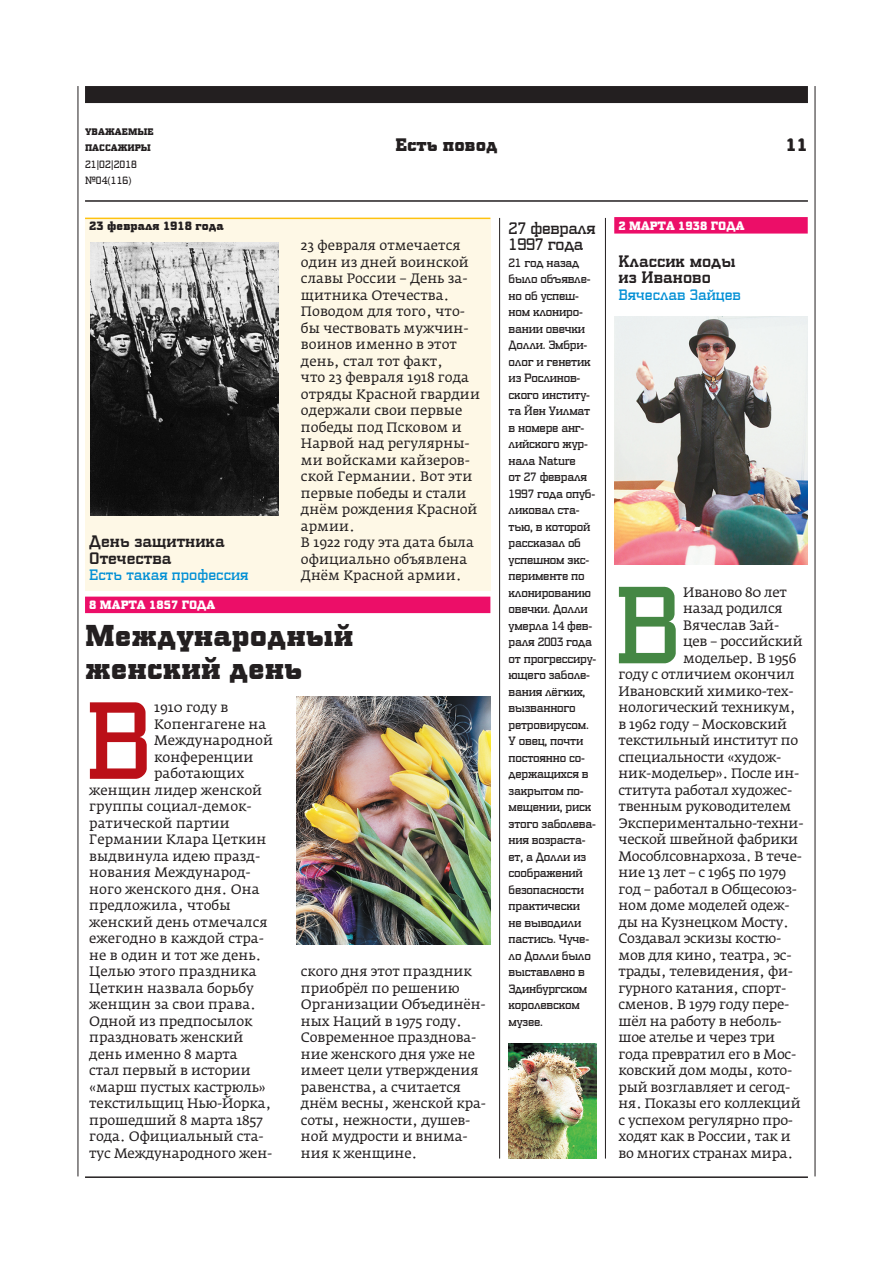
<style>
.page{position:relative;width:893px;height:1263px;background:#fff}
.page>*{position:absolute;margin:0;border:0;box-sizing:border-box;transform-origin:0 0}
.t1{font:108px "PF Synch Pro";color:#bb1018}
.t2{font:108px "PF Synch Pro";color:#458744}
.t3{font:900 30px/33px "PF Synch Pro";color:#231f20}
.t4{font:900 18px "PF Synch Pro";color:#231f20}
.t5{font:500 16.5px/16.5px "PF Synch Pro";color:#231f20}
.t6{font:16.5px/16.5px "PF Synch Pro";letter-spacing:-.02em;color:#231f20}
.t7{font:15px "PF Synch Pro";color:#008fd5}
.t8{font:13.5px/16.5px "Fedra Serif A Pro";letter-spacing:-.01em;color:#231f20}
.t9{font:12px/16.5px "PF Synch Pro";letter-spacing:-.02em;color:#231f20}
.t10{font:900 12px "PF Synch Pro";color:#fff}
.t11{font:900 12px "PF Synch Pro";color:#231f20}
.t12{font:10.5px/16.5px "PF Synch Pro";color:#231f20}
.t13{font:900 9.45px/16.5px "PF Synch Pro";color:#231f20}
.s1{font-style:inherit}
</style>
<div class="page">
<hr style="left:85px;top:1176px;width:723px;height:2px;background:#231f20">
<hr style="left:85px;top:200px;width:723px;height:2px;background:#231f20">
<hr style="left:78px;top:86px;width:1px;height:1090px;background:#231f20">
<hr style="left:815px;top:86px;width:1px;height:1090px;background:#231f20">
<div style="left:85px;top:86px;width:723px;height:17px;background:#231f20"></div>
<div style="left:85px;top:218px;width:405px;height:373px;background:#fef8e6"></div>
<hr style="left:85px;top:218px;width:405px;height:1px;background:#fec210">
<div style="left:85px;top:597px;width:405px;height:16px;background:#ec0e68"></div>
<div style="left:614px;top:217px;width:194px;height:17px;background:#ec0e68"></div>
<img style="left:297px;top:696px;width:193px;height:248px">
<img style="left:614px;top:317px;width:194px;height:247px">
<hr style="left:499px;top:218px;width:1px;height:940px;background:#231f20">
<hr style="left:605px;top:218px;width:1px;height:940px;background:#231f20">
<img style="left:509px;top:1043px;width:87px;height:115px">
<img style="left:91px;top:242px;width:188px;height:274px">
<p class="t13" style="left:85px;top:123px;width:70px">уважаемые пассажиры</p>
<p class="t12" style="left:85px;top:156px;width:53px">21|02|2018 <span class="s1">№04(116)</span></p>
<p class="t4" style="left:395px;top:133px;width:104px">Есть повод</p>
<p class="t11" style="left:89px;top:218px;width:136px">23 февраля 1918 года</p>
<p class="t5" style="left:89px;top:533px;width:137px">День защитника<br>Отечества</p>
<p class="t7" style="left:89px;top:566px;width:161px">Есть такая профессия</p>
<p class="t10" style="left:89px;top:597px;width:128px">8 марта 1857 года</p>
<p class="t8" style="left:301px;top:237px;width:181px">23 февраля отмечается один из дней воинской славы России – День за&shy;щитника Отечества.<br>Поводом для того, что&shy;бы чествовать мужчин&shy;воинов именно в этот день, стал тот факт,<br>что 23 февраля 1918 года отряды Красной гвардии одержали свои первые победы под Псковом и<br>Нарвой над регулярны&shy;ми войсками кайзеров&shy;ской Германии. Вот эти первые победы и стали днём рождения Красной армии.<br>В 1922 году эта дата была официально объявлена<br>Днём Красной армии.</p>
<p class="t3" style="left:85px;top:619px;width:270px">Международный женский день</p>
<p class="t1" style="left:85px;top:675px;width:70px">В</p>
<p class="t8" style="left:154px;top:699px;width:76px">1910 году в</p>
<p class="t8" style="left:154px;top:716px;width:114px">Копенгагене на</p>
<p class="t8" style="left:154px;top:732px;width:121px">Международной</p>
<p class="t8" style="left:154px;top:749px;width:101px">конференции</p>
<p class="t8" style="left:154px;top:765px;width:92px">работающих</p>
<p class="t8" style="left:89px;top:782px;width:175px">женщин лидер женской</p>
<p class="t8" style="left:89px;top:798px;width:164px">группы социал-демок-</p>
<p class="t8" style="left:89px;top:815px;width:142px">ратической партии</p>
<p class="t8" style="left:89px;top:831px;width:179px">Германии Клара Цеткин</p>
<p class="t8" style="left:89px;top:848px;width:172px">выдвинула идею празд-</p>
<p class="t8" style="left:89px;top:864px;width:163px">нования Международ-</p>
<p class="t8" style="left:89px;top:881px;width:172px">ного женского дня. Она</p>
<p class="t8" style="left:89px;top:897px;width:143px">предложила, чтобы</p>
<p class="t8" style="left:89px;top:914px;width:180px">женский день отмечался</p>
<p class="t8" style="left:89px;top:930px;width:176px">ежегодно в каждой стра-</p>
<p class="t8" style="left:89px;top:947px;width:174px">не в один и тот же день.</p>
<p class="t8" style="left:89px;top:963px;width:169px">Целью этого праздника</p>
<p class="t8" style="left:89px;top:980px;width:166px">Цеткин назвала борьбу</p>
<p class="t8" style="left:89px;top:996px;width:168px">женщин за свои права.</p>
<p class="t8" style="left:89px;top:1013px;width:165px">Одной из предпосылок</p>
<p class="t8" style="left:89px;top:1029px;width:156px">праздновать женский</p>
<p class="t8" style="left:89px;top:1046px;width:150px">день именно 8 марта</p>
<p class="t8" style="left:89px;top:1062px;width:163px">стал первый в истории</p>
<p class="t8" style="left:89px;top:1079px;width:178px">«марш пустых кастрюль»</p>
<p class="t8" style="left:89px;top:1095px;width:184px">текстильщиц Нью-Йорка,</p>
<p class="t8" style="left:89px;top:1112px;width:175px">прошедший 8 марта 1857</p>
<p class="t8" style="left:89px;top:1128px;width:176px">года. Официальный ста-</p>
<p class="t8" style="left:89px;top:1145px;width:185px">тус Международного жен-</p>
<p class="t8" style="left:301px;top:963px;width:187px">ского дня этот праздник приобрёл по решению<br>Организации Объединён&shy;ных Наций в 1975 году.<br>Современное празднова&shy;ние женского дня уже не имеет цели утверждения равенства, а считается днём весны, женской кра&shy;соты, нежности, душев&shy;ной мудрости и внима&shy;ния к женщине.</p>
<p class="t6" style="left:509px;top:219px;width:88px">27 февраля<br>1997 года</p>
<p class="t9" style="left:509px;top:254px;width:89px">21 год назад было объявле&shy;но об успеш&shy;ном клониро&shy;вании овечки<br>Долли. Эмбри&shy;олог и генетик из Рослинов&shy;ского институ&shy;та Йен Уилмат в номере анг&shy;лийского жур&shy;нала Nature<br>от 27 февраля<br>1997 года опуб&shy;ликовал ста&shy;тью, в которой рассказал об успешном экс&shy;перименте по клонированию овечки. Долли умерла 14 фев&shy;раля 2003 года от прогрессиру&shy;ющего заболе&shy;вания лёгких, вызванного ретровирусом.<br>У овец, почти постоянно со&shy;держащихся в закрытом по&shy;мещении, риск этого заболева&shy;ния возраста&shy;ет, а Долли из соображений безопасности практически<br>не выводили пастись. Чуче&shy;ло Долли было выставлено в<br>Эдинбургском королевском музее.</p>
<p class="t10" style="left:618px;top:218px;width:128px">2 марта 1938 года</p>
<p class="t5" style="left:618px;top:252px;width:119px">Классик моды из Иваново</p>
<p class="t7" style="left:618px;top:285px;width:124px">Вячеслав Зайцев</p>
<p class="t4" style="left:786px;top:133px;width:23px">11</p>
<p class="t2" style="left:614px;top:559px;width:70px">В</p>
<p class="t8" style="left:683px;top:584px;width:105px">Иваново 80 лет</p>
<p class="t8" style="left:683px;top:600px;width:101px">назад родился</p>
<p class="t8" style="left:683px;top:617px;width:98px">Вячеслав Зай-</p>
<p class="t8" style="left:683px;top:633px;width:121px">цев – российский</p>
<p class="t8" style="left:683px;top:650px;width:115px">модельер. В 1956</p>
<p class="t8" style="left:618px;top:666px;width:178px">году с отличием окончил</p>
<p class="t8" style="left:618px;top:683px;width:177px">Ивановский химико-тех-</p>
<p class="t8" style="left:618px;top:699px;width:179px">нологический техникум,</p>
<p class="t8" style="left:618px;top:716px;width:170px">в 1962 году – Московский</p>
<p class="t8" style="left:618px;top:732px;width:181px">текстильный институт по</p>
<p class="t8" style="left:618px;top:749px;width:164px">специальности «худож-</p>
<p class="t8" style="left:618px;top:765px;width:182px">ник-модельер». После ин-</p>
<p class="t8" style="left:618px;top:782px;width:175px">ститута работал художес-</p>
<p class="t8" style="left:618px;top:798px;width:174px">твенным руководителем</p>
<p class="t8" style="left:618px;top:815px;width:186px">Экспериментально-техни-</p>
<p class="t8" style="left:618px;top:831px;width:181px">ческой швейной фабрики</p>
<p class="t8" style="left:618px;top:848px;width:185px">Мособлсовнархоза. В тече-</p>
<p class="t8" style="left:618px;top:864px;width:169px">ние 13 лет – с 1965 по 1979</p>
<p class="t8" style="left:618px;top:881px;width:180px">год – работал в Общесоюз-</p>
<p class="t8" style="left:618px;top:897px;width:172px">ном доме моделей одеж-</p>
<p class="t8" style="left:618px;top:914px;width:172px">ды на Кузнецком Мосту.</p>
<p class="t8" style="left:618px;top:930px;width:164px">Создавал эскизы костю-</p>
<p class="t8" style="left:618px;top:947px;width:174px">мов для кино, театра, эс-</p>
<p class="t8" style="left:618px;top:963px;width:176px">трады, телевидения, фи-</p>
<p class="t8" style="left:618px;top:980px;width:169px">гурного катания, спорт-</p>
<p class="t8" style="left:618px;top:996px;width:172px">с-менов. В 1979 году пере-</p>
<p class="t8" style="left:618px;top:1013px;width:165px">шёл на работу в неболь-</p>
<p class="t8" style="left:618px;top:1029px;width:158px">шое ателье и через три</p>
<p class="t8" style="left:618px;top:1046px;width:179px">года превратил его в Мос-</p>
<p class="t8" style="left:618px;top:1062px;width:175px">ковский дом моды, кото-</p>
<p class="t8" style="left:618px;top:1079px;width:173px">рый возглавляет и сегод-</p>
<p class="t8" style="left:618px;top:1095px;width:184px">ня. Показы его коллекций</p>
<p class="t8" style="left:618px;top:1112px;width:176px">с успехом регулярно про-</p>
<p class="t8" style="left:618px;top:1128px;width:174px">ходят как в России, так и</p>
<p class="t8" style="left:618px;top:1145px;width:176px">во многих странах мира.</p>
</div>
